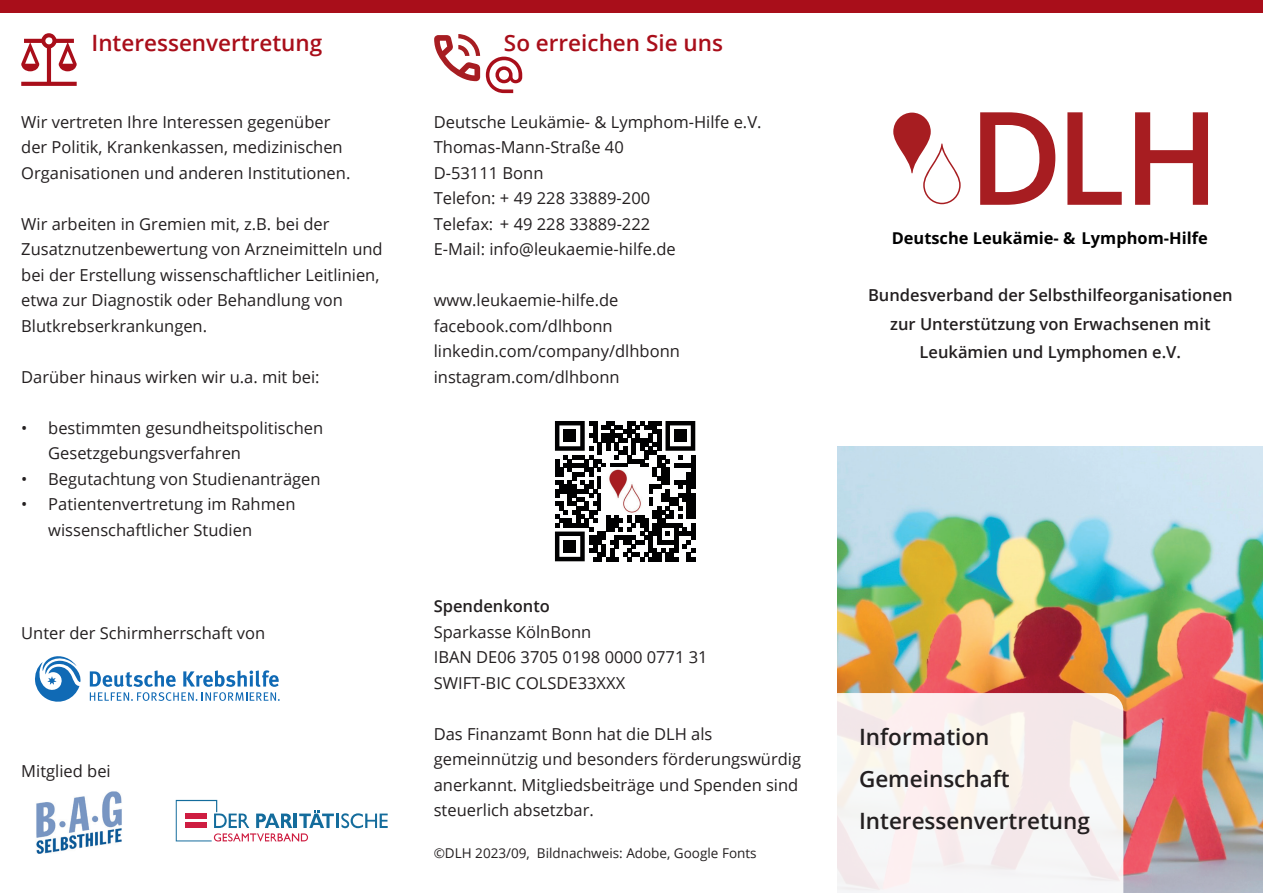
<style>
.page{position:relative;width:1263px;height:893px;background:#fff}
.page>*{position:absolute;margin:0;border:0;box-sizing:border-box;transform-origin:0 0}
.t1{font:600 22.5px/42px "Open Sans";color:#231f20}
.t2{font:600 22.5px "Open Sans";color:#a90e1a}
.t3{font:16.5px/25.5px "Open Sans";color:#231f20}
.t4{font:600 16.5px/28.5px "Open Sans";color:#231f20;text-align:center}
.t5{font:700 16.35px "Open Sans";color:#000001}
.t6{font:13.5px "Open Sans";color:#231f20}
</style>
<div class="page">
<img style="left:838px;top:446px;width:425px;height:447px">
<svg style="left:555px;top:421px;width:140px;height:140px"></svg>
<div style="left:563px;top:429px;width:13px;height:13px;background:#000001"></div>
<div style="left:674px;top:429px;width:13px;height:13px;background:#000001"></div>
<div style="left:563px;top:540px;width:13px;height:13px;background:#000001"></div>
<img style="left:602px;top:468px;width:46px;height:46px">
<svg style="left:90px;top:670px;width:190px;height:31px"></svg>
<svg style="left:35px;top:656px;width:46px;height:46px"></svg>
<img style="left:36px;top:791px;width:86px;height:63px">
<svg style="left:176px;top:800px;width:212px;height:41px"></svg>
<div style="left:0;top:0;width:1263px;height:13px;background:#a90e1a"></div>
<svg style="left:837px;top:693px;width:286px;height:200px;fill:#f6f2ef"></svg>
<svg style="left:434px;top:34px;width:46px;height:47px"></svg>
<svg style="left:21px;top:33px;width:56px;height:53px"></svg>
<svg style="left:486px;top:57px;width:36px;height:36px"></svg>
<svg style="left:980px;top:112px;width:75px;height:93px"></svg>
<svg style="left:1067px;top:112px;width:55px;height:93px"></svg>
<svg style="left:1135px;top:112px;width:73px;height:93px"></svg>
<svg style="left:893px;top:113px;width:68px;height:91px"></svg>
<h1 class="t2" style="left:91px;top:28px;width:232px">Interessenvertretung</h1>
<p class="t3" style="left:21px;top:109px;width:331px">Wir vertreten Ihre Interessen gegenüber der Politik, Krankenkassen, medizinischen<br>Organisationen und anderen Institutionen.</p>
<p class="t3" style="left:21px;top:211px;width:363px">Wir arbeiten in Gremien mit, z.B. bei der Zusatznutzenbewertung von Arzneimitteln und bei der Erstellung wissenschaftlicher Leitlinien, etwa zur Diagnostik oder Behandlung von Blutkrebserkrankungen.</p>
<p class="t3" style="left:21px;top:364px;width:300px">Darüber hinaus wirken wir u.a. mit bei:</p>
<p class="t3" style="left:48px;top:415px;width:276px;text-indent:-27px">• bestimmten gesundheitspolitischen<br>Gesetzgebungsverfahren</p>
<p class="t3" style="left:21px;top:466px;width:301px">• Begutachtung von Studienanträgen</p>
<p class="t3" style="left:48px;top:491px;width:249px;text-indent:-27px">• Patientenvertretung im Rahmen wissenschaftlicher Studien</p>
<p class="t3" style="left:21px;top:619px;width:245px">Unter der Schirmherrschaft von</p>
<p class="t3" style="left:21px;top:758px;width:91px">Mitglied bei</p>
<h1 class="t2" style="left:504px;top:28px;width:221px">So erreichen Sie uns</h1>
<p class="t3" style="left:434px;top:109px;width:329px">Deutsche Leukämie- &amp; Lymphom-Hilfe e.V.<br>Thomas-Mann-Straße 40<br>D-53111 Bonn<br>Telefon: + 49 228 33889-200<br>Telefax: + 49 228 33889-222<br>E-Mail: info@leukaemie-hilfe.de</p>
<p class="t3" style="left:434px;top:287px;width:248px">www.leukaemie-hilfe.de facebook.com/dlhbonn linkedin.com/company/dlhbonn instagram.com/dlhbonn</p>
<p class="t4" style="left:434px;top:592px;width:118px">Spendenkonto</p>
<p class="t3" style="left:434px;top:619px;width:275px">Sparkasse KölnBonn<br>IBAN DE06 3705 0198 0000 0771 31<br>SWIFT-BIC COLSDE33XXX</p>
<p class="t3" style="left:434px;top:720px;width:369px">Das Finanzamt Bonn hat die DLH als gemeinnützig und besonders förderungswürdig anerkannt. Mitgliedsbeiträge und Spenden sind steuerlich absetzbar.</p>
<p class="t6" style="left:434px;top:844px;width:324px">©DLH 2023/09, Bildnachweis: Adobe, Google Fonts</p>
<p class="t5" style="left:892px;top:226px;width:318px">Deutsche Leukämie- &amp; Lymphom-Hilfe</p>
<p class="t4" style="left:868px;top:281px;width:366px">Bundesverband der Selbsthilfeorganisationen zur Unterstützung von Erwachsenen mit<br>Leukämien und Lymphomen e.V.</p>
<h1 class="t1" style="left:859px;top:716px;width:232px">Information<br>Gemeinschaft<br>Interessenvertretung</h1>
</div>
